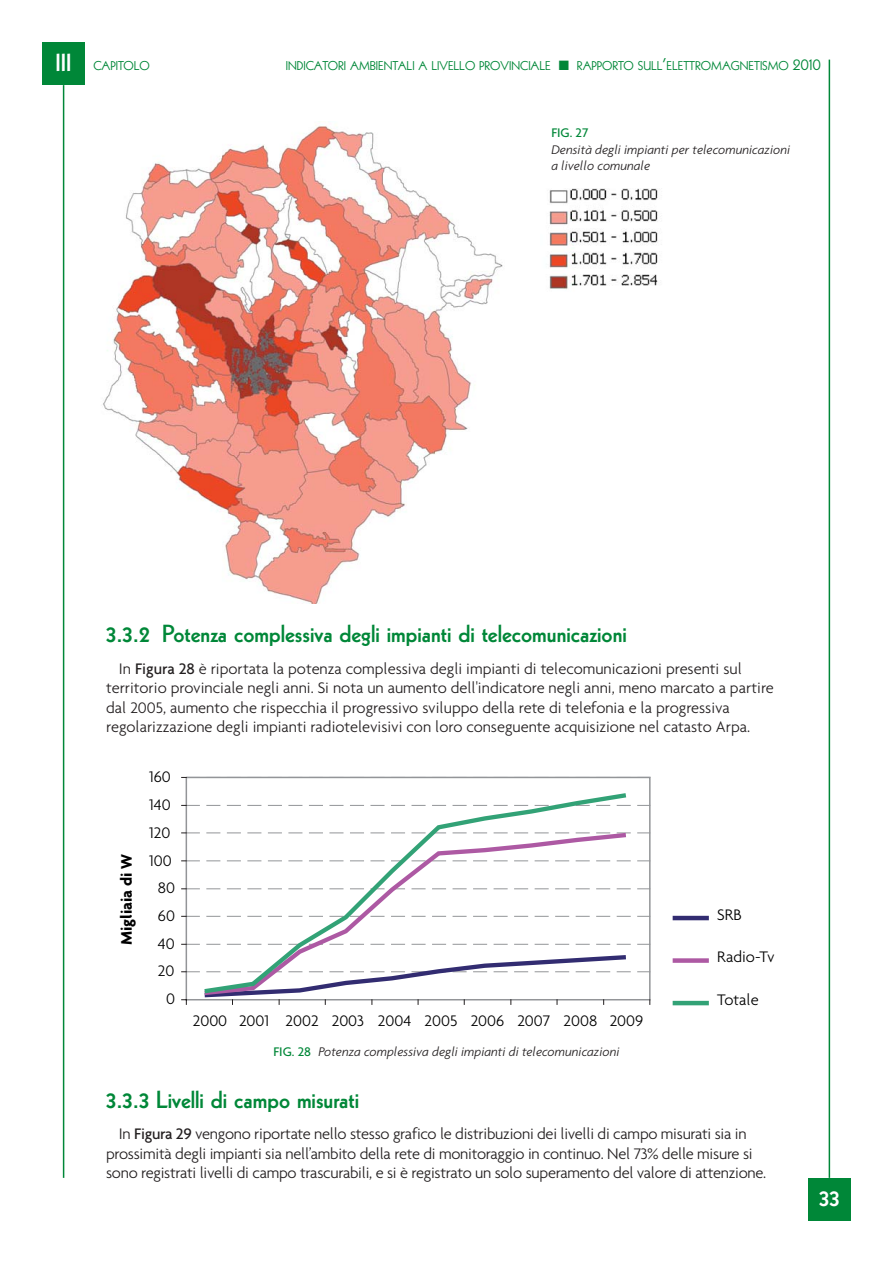
<style>
.page{position:relative;width:893px;height:1263px;background:#fff}
.page>*{position:absolute;margin:0;border:0;box-sizing:border-box;transform-origin:0 0}
.t1{font:800 24px "Kabel";color:#008738}
.t2{font:800 24px "Kabel";color:#fff}
.t3{font:300 16.5px/19.5px "Agenda";letter-spacing:-.01em;color:#231f20}
.t4{font:300 16.5px "Agenda";color:#000}
.t5{font:700 16.5px "Agenda";color:#000}
.t6{font:italic 300 13.5px/16.5px "Agenda";color:#231f20}
.t7{font:500 13.5px "Agenda";color:#008738}
.t8{font:12.3px "Kabel";color:#008738}
.s1{font-size:16.5px}
.s2{font-weight:500}
.s3{font-weight:500;font-style:normal;color:#008738}
</style>
<div class="page">
<hr style="left:63px;top:85px;width:1px;height:1093px;background:#008738">
<hr style="left:828px;top:60px;width:2px;height:1118px;background:#008738">
<div style="left:42px;top:43px;width:43px;height:42px;background:#008738"></div>
<div style="left:808px;top:1178px;width:42px;height:42px;background:#008738"></div>
<img style="left:103px;top:124px;width:400px;height:479px">
<img style="left:549px;top:188px;width:109px;height:102px">
<hr style="left:675px;top:916px;width:31px;height:4px;background:#322c71">
<div style="left:675px;top:958px;width:31px;height:5px;background:#ad59a3"></div>
<hr style="left:675px;top:1001px;width:31px;height:4px;background:#32a276">
<div style="left:185px;top:777px;width:465px;height:223px;border:2px solid #939598"></div>
<svg style="left:637px;top:972px;width:12px;height:1px"></svg>
<svg style="left:637px;top:944px;width:12px;height:1px"></svg>
<svg style="left:637px;top:916px;width:12px;height:1px"></svg>
<svg style="left:637px;top:889px;width:12px;height:1px"></svg>
<svg style="left:637px;top:861px;width:12px;height:1px"></svg>
<svg style="left:637px;top:833px;width:12px;height:1px"></svg>
<svg style="left:637px;top:805px;width:12px;height:1px"></svg>
<svg style="left:207px;top:777px;width:13px;height:1px"></svg>
<svg style="left:227px;top:777px;width:13px;height:1px"></svg>
<svg style="left:248px;top:777px;width:13px;height:1px"></svg>
<svg style="left:268px;top:777px;width:13px;height:1px"></svg>
<svg style="left:289px;top:777px;width:13px;height:1px"></svg>
<svg style="left:309px;top:777px;width:13px;height:1px"></svg>
<svg style="left:330px;top:777px;width:13px;height:1px"></svg>
<svg style="left:350px;top:777px;width:13px;height:1px"></svg>
<svg style="left:371px;top:777px;width:13px;height:1px"></svg>
<svg style="left:391px;top:777px;width:13px;height:1px"></svg>
<svg style="left:412px;top:777px;width:13px;height:1px"></svg>
<svg style="left:432px;top:777px;width:13px;height:1px"></svg>
<svg style="left:453px;top:777px;width:13px;height:1px"></svg>
<svg style="left:473px;top:777px;width:13px;height:1px"></svg>
<svg style="left:494px;top:777px;width:13px;height:1px"></svg>
<svg style="left:514px;top:777px;width:13px;height:1px"></svg>
<svg style="left:535px;top:777px;width:13px;height:1px"></svg>
<svg style="left:555px;top:777px;width:13px;height:1px"></svg>
<svg style="left:576px;top:777px;width:13px;height:1px"></svg>
<svg style="left:596px;top:777px;width:13px;height:1px"></svg>
<svg style="left:617px;top:777px;width:13px;height:1px"></svg>
<svg style="left:637px;top:777px;width:12px;height:1px"></svg>
<svg style="left:182px;top:944px;width:17px;height:1px"></svg>
<svg style="left:182px;top:916px;width:17px;height:1px"></svg>
<svg style="left:182px;top:889px;width:17px;height:1px"></svg>
<svg style="left:182px;top:861px;width:17px;height:1px"></svg>
<svg style="left:182px;top:833px;width:17px;height:1px"></svg>
<svg style="left:182px;top:805px;width:17px;height:1px"></svg>
<svg style="left:182px;top:777px;width:17px;height:1px"></svg>
<svg style="left:182px;top:953px;width:446px;height:51px"></svg>
<svg style="left:202px;top:793px;width:426px;height:203px"></svg>
<h1 class="t2" style="left:56px;top:53px;width:17px">III</h1>
<p class="t8" style="left:93px;top:61px;width:58px">CAPITOLO</p>
<p class="t8" style="left:286px;top:61px;width:536px">INDICATORI AMBIENTALI A LIVELLO PROVINCIALE ■ RAPPORTO SULL<span class="s1">’</span>ELETTROMAGNETISMO <span class="s1">2010</span></p>
<p class="t7" style="left:551px;top:128px;width:38px">FIG. 27</p>
<p class="t6" style="left:551px;top:142px;width:240px">Densità degli impianti per telecomunicazioni a livello comunale</p>
<h1 class="t1" style="left:106px;top:625px;width:522px">3.3.2 Potenza complessiva degli impianti di telecomunicazioni</h1>
<p class="t3" style="left:106px;top:660px;width:669px;text-indent:13px">In <span class="s2">Figura 28</span> è riportata la potenza complessiva degli impianti di telecomunicazioni presenti sul territorio provinciale negli anni. Si nota un aumento dell'indicatore negli anni, meno marcato a partire dal 2005, aumento che rispecchia il progressivo sviluppo della rete di telefonia e la progressiva regolarizzazione degli impianti radiotelevisivi con loro conseguente acquisizione nel catasto Arpa.</p>
<p class="t4" style="left:149px;top:770px;width:23px">160</p>
<p class="t4" style="left:149px;top:798px;width:23px">140</p>
<p class="t5" style="left:120px;top:945px;width:93px;rotate:-90deg">Migliaia di W</p>
<p class="t4" style="left:149px;top:826px;width:23px">120</p>
<p class="t4" style="left:149px;top:854px;width:24px">100</p>
<p class="t4" style="left:158px;top:882px;width:19px">80</p>
<p class="t4" style="left:158px;top:909px;width:19px">60</p>
<p class="t4" style="left:158px;top:937px;width:18px">40</p>
<p class="t4" style="left:158px;top:965px;width:18px">20</p>
<p class="t4" style="left:717px;top:908px;width:26px">SRB</p>
<p class="t4" style="left:717px;top:950px;width:59px">Radio-Tv</p>
<p class="t4" style="left:166px;top:992px;width:10px">0</p>
<p class="t4" style="left:717px;top:993px;width:43px">Totale</p>
<p class="t4" style="left:193px;top:1014px;width:452px">2000 2001 2002 2003 2004 2005 2006 2007 2008 2009</p>
<p class="t6" style="left:273px;top:1044px;width:347px"><span class="s3">FIG. 28</span> Potenza complessiva degli impianti di telecomunicazioni</p>
<h1 class="t1" style="left:106px;top:1090px;width:254px">3.3.3 Livelli di campo misurati</h1>
<p class="t3" style="left:106px;top:1125px;width:661px;text-indent:13px">In <span class="s2">Figura 29</span> vengono riportate nello stesso grafico le distribuzioni dei livelli di campo misurati sia in prossimità degli impianti sia nell’ambito della rete di monitoraggio in continuo. Nel 73% delle misure si sono registrati livelli di campo trascurabili, e si è registrato un solo superamento del valore di attenzione.</p>
<h1 class="t2" style="left:819px;top:1188px;width:22px">33</h1>
</div>
